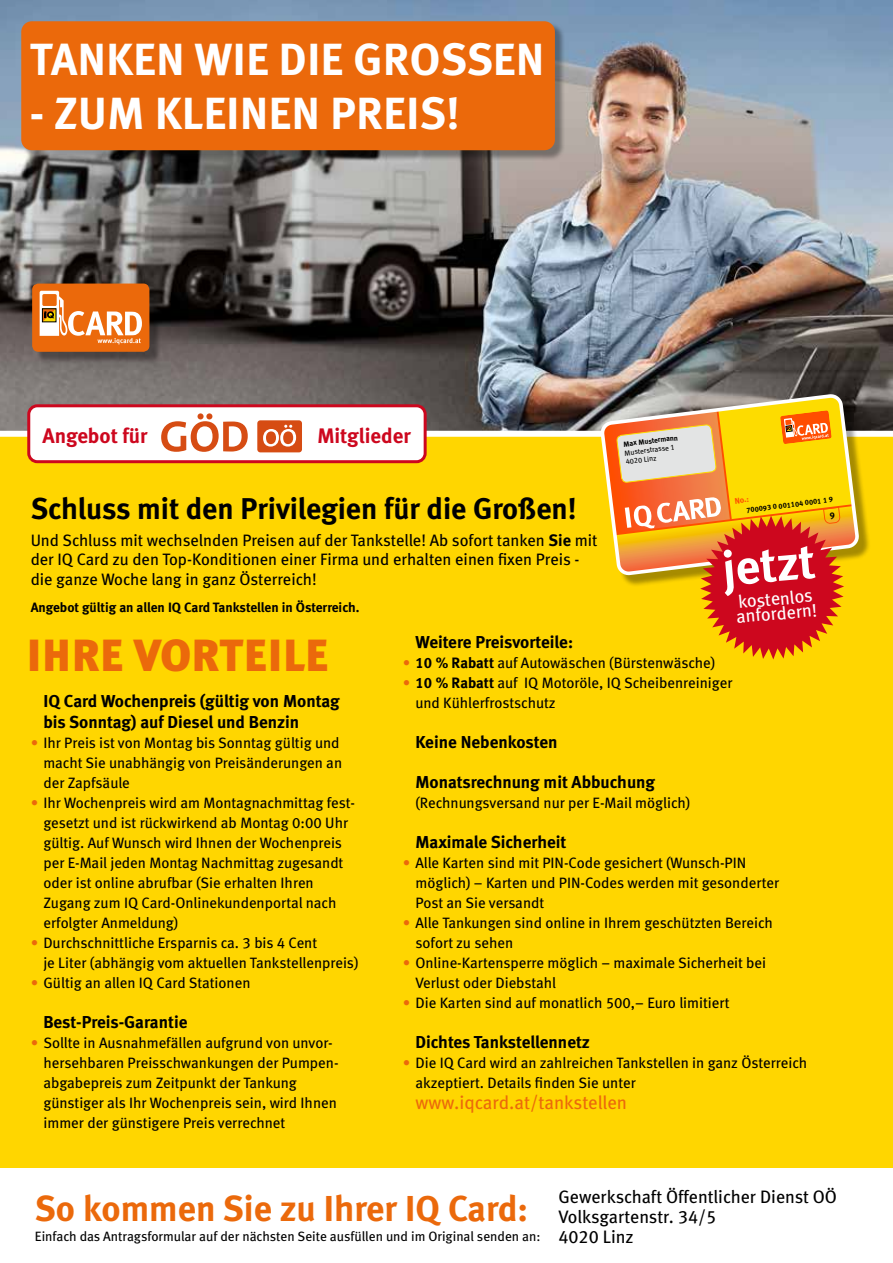
<style>
.page{position:relative;width:893px;height:1263px;background:#fff}
.page>*{position:absolute;margin:0;border:0;box-sizing:border-box;transform-origin:0 0}
.t1{font:48.45px "Meta Bold LF";color:#fff}
.t2{font:45px "Meta Bold LF";letter-spacing:.015em;color:#fff}
.t3{font:900 45px "Meta Plus";color:#eb690b}
.t4{font:36px "Meta Bold LF";color:#eb690b}
.t5{font:30px "Meta Bold LF";color:#000}
.t6{font:21px "Meta Bold LF";color:#cd071e}
.t7{font:18.75px "Meta Book LF";letter-spacing:-.005em;color:#eb690b}
.t8{font:18.15px/14.7px "Meta Book LF";color:#fff}
.t9{font:18px/20px "Meta Book LF";color:#000}
.t10{font:17.25px/21px "Meta Bold LF";color:#000}
.t11{font:16.5px/19.8px "Meta Book LF";color:#000}
.t12{font:15px/20px "Meta Book LF";color:#000}
.t13{font:13.5px "Meta Book LF";color:#000}
.t14{font:13.5px "Meta Bold LF";color:#000}
.t15{font:8.4px "Meta Bold LF";color:#ff4e00}
.t16{font:7.35px "Meta Bold LF";color:#000}
.t17{font:7.35px/8.9px "Meta Book LF";color:#000}
.s1{font-family:"Meta Bold LF"}
.s2{color:#eb690b}
</style>
<div class="page">
<img style="left:0;top:0;width:893px;height:431px">
<div style="left:23px;top:23px;width:542px;height:138px;background:#000;opacity:.35"></div>
<div style="left:21px;top:21px;width:534px;height:129px;background:#eb690b;border-radius:11px"></div>
<div style="left:0;top:434px;width:893px;height:829px;background:#ffd600"></div>
<div style="left:0;top:1169px;width:893px;height:94px;background:#fff"></div>
<div style="left:35px;top:287px;width:126px;height:77px;background:#000;opacity:.35"></div>
<div style="left:32px;top:284px;width:117px;height:68px;background:#eb690b;border-radius:6px"></div>
<svg style="left:40px;top:291px;width:102px;height:54px"></svg>
<div style="left:0;top:431px;width:893px;height:6px;background:#fff"></div>
<div style="left:604px;top:397px;width:266px;height:190px;background:#000;opacity:.35"></div>
<svg style="left:602px;top:395px;width:256px;height:179px"></svg>
<div style="left:29px;top:406px;width:396px;height:56px;background:#fff;border-radius:9px"></div>
<div style="left:27px;top:404px;width:400px;height:59px;border:3px solid #cd071e;border-radius:9px"></div>
<svg style="left:161px;top:413px;width:87px;height:39px"></svg>
<div style="left:257px;top:420px;width:45px;height:32px;background:#d64c13;border-radius:3px"></div>
<svg style="left:263px;top:425px;width:33px;height:22px"></svg>
<svg style="left:613px;top:396px;width:245px;height:263px"></svg>
<h2 class="t2" style="left:30px;top:33px;width:516px">TANKEN WIE DIE GROSSEN</h2>
<h2 class="t2" style="left:30px;top:87px;width:432px">- ZUM KLEINEN PREIS!</h2>
<h3 class="t6" style="left:43px;top:423px;width:106px">Angebot für</h3>
<h3 class="t6" style="left:317px;top:423px;width:95px">Mitglieder</h3>
<h3 class="t5" style="left:31px;top:490px;width:547px">Schluss mit den Privilegien für die Großen!</h3>
<p class="t11" style="left:31px;top:530px;width:568px">Und Schluss mit wechselnden Preisen auf der Tankstelle! Ab sofort tanken <span class="s1">Sie</span> mit der IQ Card zu den Top-Konditionen einer Firma und erhalten einen fixen Preis - die ganze Woche lang in ganz Österreich!</p>
<p class="t14" style="left:31px;top:599px;width:330px">Angebot gültig an allen IQ Card Tankstellen in Österreich.</p>
<p class="t16" style="left:623px;top:440px;width:56px;rotate:-7deg">Max Mustermann</p>
<p class="t17" style="left:624px;top:448px;width:52px;rotate:-7deg">Musterstrasse 1<br>4020 Linz</p>
<p class="t16" style="left:746px;top:506px;width:89px;rotate:-7deg">700093 0 001104 0001 1 9</p>
<p class="t15" style="left:734px;top:496px;width:16px;rotate:-7deg">No.:</p>
<h1 class="t1" style="left:720px;top:540px;width:94px;rotate:-5deg">jetzt</h1>
<p class="t8" style="left:734px;top:595px;width:82px;rotate:-5deg">kostenlos anfordern!</p>
<h2 class="t3" style="left:26px;top:629px;width:304px">IHRE VORTEILE</h2>
<p class="t10" style="left:43px;top:690px;width:298px">IQ Card Wochenpreis (gültig von Montag bis Sonntag) auf Diesel und Benzin</p>
<p class="t12" style="left:43px;top:733px;width:300px;text-indent:-13px"><span class="s2">•</span> Ihr Preis ist von Montag bis Sonntag gültig und macht Sie unabhängig von Preisänderungen an der Zapfsäule</p>
<p class="t12" style="left:43px;top:792px;width:313px;text-indent:-13px"><span class="s2">•</span> Ihr Wochenpreis wird am Montagnachmittag fest&shy;gesetzt und ist rückwirkend ab Montag 0:00 Uhr gültig. Auf Wunsch wird Ihnen der Wochenpreis per E-Mail jeden Montag Nachmittag zugesandt oder ist online abrufbar (Sie erhalten Ihren Zugang zum IQ Card-Onlinekundenportal nach erfolgter Anmeldung)</p>
<p class="t12" style="left:43px;top:932px;width:317px;text-indent:-13px"><span class="s2">•</span> Durchschnittliche Ersparnis ca. 3 bis 4 Cent<br>je Liter (abhängig vom aktuellen Tankstellenpreis)</p>
<p class="t12" style="left:31px;top:972px;width:221px"><span class="s2">•</span> Gültig an allen IQ Card Stationen</p>
<p class="t10" style="left:43px;top:1011px;width:146px">Best-Preis-Garantie</p>
<p class="t12" style="left:43px;top:1032px;width:297px;text-indent:-13px"><span class="s2">•</span> Sollte in Ausnahmefällen aufgrund von unvor&shy;hersehbaren Preisschwankungen der Pumpen&shy;abgabepreis zum Zeitpunkt der Tankung günstiger als Ihr Wochenpreis sein, wird Ihnen immer der günstigere Preis verrechnet</p>
<p class="t10" style="left:415px;top:631px;width:159px">Weitere Preisvorteile:</p>
<p class="t12" style="left:403px;top:653px;width:314px"><span class="s2">•</span> <span class="s1">10 % Rabatt</span> auf Autowäschen (Bürstenwäsche)</p>
<p class="t12" style="left:415px;top:672px;width:318px;text-indent:-13px"><span class="s2">•</span> <span class="s1">10 % Rabatt</span> auf IQ Motoröle, IQ Scheibenreiniger und Kühlerfrostschutz</p>
<p class="t10" style="left:415px;top:731px;width:143px">Keine Nebenkosten</p>
<p class="t10" style="left:415px;top:771px;width:241px">Monatsrechnung mit Abbuchung</p>
<p class="t12" style="left:415px;top:792px;width:276px">(Rechnungsversand nur per E-Mail möglich)</p>
<p class="t10" style="left:415px;top:831px;width:152px">Maximale Sicherheit</p>
<p class="t12" style="left:415px;top:852px;width:365px;text-indent:-13px"><span class="s2">•</span> Alle Karten sind mit PIN-Code gesichert (Wunsch-PIN möglich) – Karten und PIN-Codes werden mit gesonderter<br>Post an Sie versandt</p>
<p class="t12" style="left:415px;top:912px;width:359px;text-indent:-13px"><span class="s2">•</span> Alle Tankungen sind online in Ihrem geschützten Bereich sofort zu sehen</p>
<p class="t12" style="left:415px;top:952px;width:352px;text-indent:-13px"><span class="s2">•</span> Online-Kartensperre möglich – maximale Sicherheit bei<br>Verlust oder Diebstahl</p>
<p class="t12" style="left:403px;top:992px;width:328px"><span class="s2">•</span> Die Karten sind auf monatlich 500,– Euro limitiert</p>
<p class="t10" style="left:415px;top:1031px;width:176px">Dichtes Tankstellennetz</p>
<p class="t12" style="left:415px;top:1052px;width:393px;text-indent:-13px"><span class="s2">•</span> Die IQ Card wird an zahlreichen Tankstellen in ganz Österreich akzeptiert. Details finden Sie unter</p>
<p class="t7" style="left:415px;top:1091px;width:213px">www.iqcard.at/tankstellen</p>
<h3 class="t4" style="left:35px;top:1187px;width:495px">So kommen Sie zu Ihrer IQ Card:</h3>
<p class="t13" style="left:35px;top:1228px;width:507px">Einfach das Antragsformular auf der nächsten Seite ausfüllen und im Original senden an:</p>
<p class="t9" style="left:558px;top:1186px;width:280px">Gewerkschaft Öffentlicher Dienst OÖ<br>Volksgartenstr. 34/5<br>4020 Linz</p>
</div>
